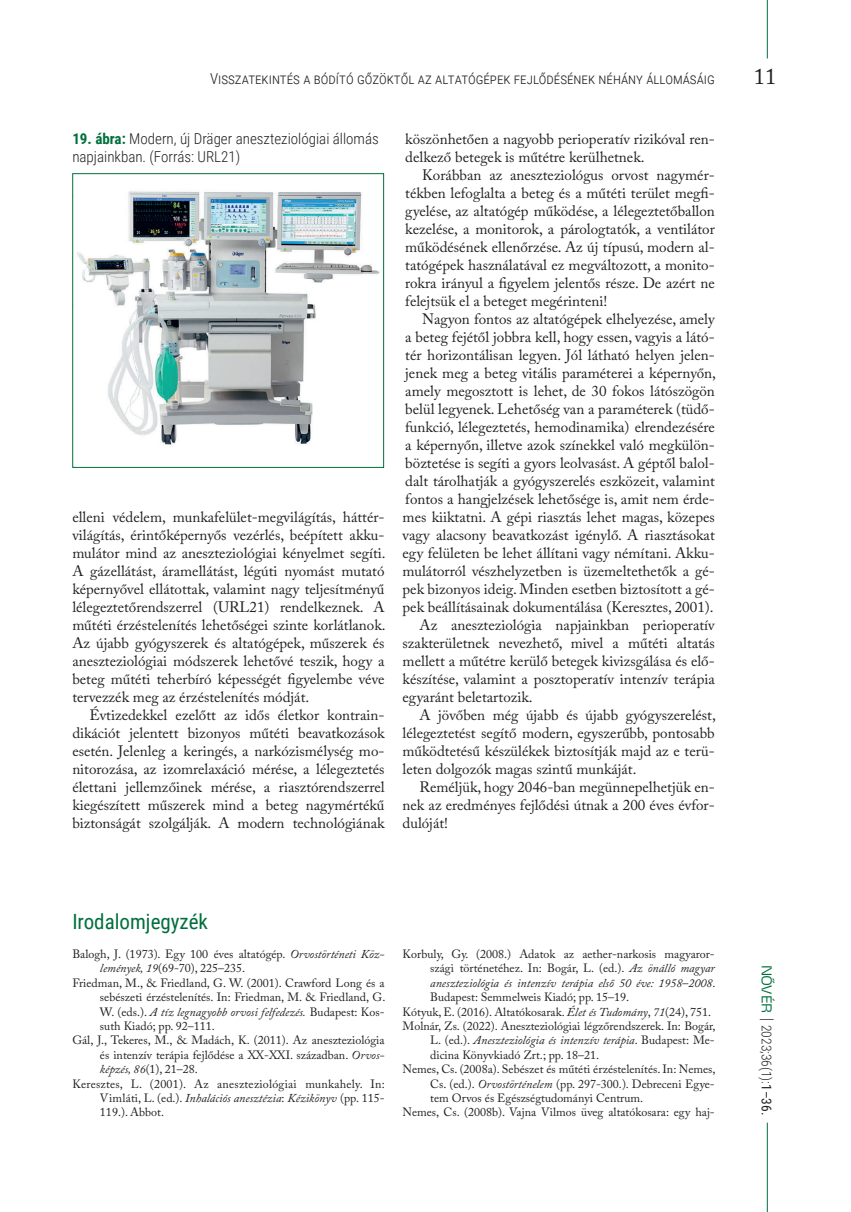
<style>
.page{position:relative;width:851px;height:1212px;background:#fff}
.page>*{position:absolute;margin:0;border:0;box-sizing:border-box;transform-origin:0 0}
.t1{font:22.5px "Adobe Caslon Pro";color:#231f20}
._1_alcím{font:21px "Roboto Condensed";color:#006f3c}
.t2{font:15px/18px "Adobe Caslon Pro";color:#231f20;text-align:justify}
.t3{font:300 15px/18px "Roboto Condensed";color:#231f20}
.t4{font:300 13.5px "Roboto Condensed";color:#231f20}
.Irodalom{font:12px/14.4px "Adobe Caslon Pro";color:#231f20}
.s1{font-weight:700;color:#006f3c}
.s2{font-style:italic}
.s3{font-family:"Max OT";color:#006f3c}
.s4{font-family:"Adobe Caslon Pro";font-weight:400}
.s5{font-weight:400}
</style>
<div class="page">
<hr style="left:766px;top:1123px;width:1px;height:89px;background:#006f3c">
<hr style="left:766px;top:0;width:1px;height:58px;background:#006f3c">
<img style="left:76px;top:191px;width:304px;height:254px">
<div style="left:72px;top:173px;width:312px;height:295px;border:1px solid #006f3c"></div>
<p class="t3" style="left:210px;top:69px;width:506px">Visszatekintés a bódító gőzöktől az altatógépek fejlődésének néhány állomásáig</p>
<h1 class="t1" style="left:753px;top:63px;width:24px">11</h1>
<p class="t3" style="left:72px;top:129px;width:308px"><span class="s1">19. ábra:</span> Modern, új Dräger aneszteziológiai állomás napjainkban. (Forrás: URL21)</p>
<p class="t2" style="left:72px;top:508px;width:315px">elleni védelem, munkafelület-megvilágítás, háttér&shy;világítás, érintőképernyős vezérlés, beépített akku&shy;mulátor mind az aneszteziológiai kényelmet segíti.<br>A gázellátást, áramellátást, légúti nyomást mutató képernyővel ellátottak, valamint nagy teljesítményű lélegeztetőrendszerrel (URL21) rendelkeznek. A műtéti érzéstelenítés lehetőségei szinte korlátlanok.<br>Az újabb gyógyszerek és altatógépek, műszerek és aneszteziológiai módszerek lehetővé teszik, hogy a beteg műtéti teherbíró képességét figyelembe véve tervezzék meg az érzéstelenítés módját.</p>
<p class="t2" style="left:72px;top:706px;width:314px;text-indent:17px">Évtizedekkel ezelőtt az idős életkor kontrain&shy;dikációt jelentett bizonyos műtéti beavatkozások esetén. Jelenleg a keringés, a narkózismélység mo&shy;nitorozása, az izomrelaxáció mérése, a lélegeztetés élettani jellemzőinek mérése, a riasztórendszerrel kiegészített műszerek mind a beteg nagymértékű biztonságát szolgálják. A modern technológiának</p>
<p class="t2" style="left:405px;top:130px;width:311px">köszönhetően a nagyobb perioperatív rizikóval ren&shy;delkező betegek is műtétre kerülhetnek.</p>
<p class="t2" style="left:405px;top:166px;width:311px;text-indent:17px">Korábban az aneszteziológus orvost nagymér&shy;tékben lefoglalta a beteg és a műtéti terület megfi&shy;gyelése, az altatógép működése, a lélegeztetőballon kezelése, a monitorok, a párologtatók, a ventilátor működésének ellenőrzése. Az új típusú, modern al&shy;tatógépek használatával ez megváltozott, a monito&shy;rokra irányul a figyelem jelentős része. De azért ne felejtsük el a beteget megérinteni!</p>
<p class="t2" style="left:402px;top:310px;width:315px;text-indent:20px">Nagyon fontos az altatógépek elhelyezése, amely a beteg fejétől jobbra kell, hogy essen, vagyis a látó&shy;tér horizontálisan legyen. Jól látható helyen jelen&shy;jenek meg a beteg vitális paraméterei a képernyőn, amely megosztott is lehet, de 30 fokos látószögön belül legyenek. Lehetőség van a paraméterek (tüdő&shy;funkció, lélegeztetés, hemodinamika) elrendezésére a képernyőn, illetve azok színekkel való megkülön&shy;böztetése is segíti a gyors leolvasást. A géptől balol&shy;dalt tárolhatják a gyógyszerelés eszközeit, valamint fontos a hangjelzések lehetősége is, amit nem érde&shy;mes kiiktatni. A gépi riasztás lehet magas, közepes vagy alacsony beavatkozást igénylő. A riasztásokat egy felületen be lehet állítani vagy némítani. Akku&shy;mulátorról vészhelyzetben is üzemeltethetők a gé&shy;pek bizonyos ideig. Minden esetben biztosított a gé&shy;pek beállításainak dokumentálása (Keresztes, 2001).</p>
<p class="t2" style="left:402px;top:616px;width:314px;text-indent:17px">Az aneszteziológia napjainkban perioperatív szakterületnek nevezhető, mivel a műtéti altatás mellett a műtétre kerülő betegek kivizsgálása és elő&shy;készítése, valamint a posztoperatív intenzív terápia egyaránt beletartozik.</p>
<p class="t2" style="left:402px;top:706px;width:315px;text-indent:17px">A jövőben még újabb és újabb gyógyszerelést, lélegeztetést segítő modern, egyszerűbb, pontosabb működtetésű készülékek biztosítják majd az e terü&shy;leten dolgozók magas szintű munkáját.</p>
<p class="t2" style="left:402px;top:778px;width:314px;text-indent:17px">Reméljük, hogy 2046-ban megünnepelhetjük en&shy;nek az eredményes fejlődési útnak a 200 éves évfor&shy;dulóját!</p>
<p class="_1_alcím" style="left:72px;top:907px;width:137px">Irodalomjegyzék</p>
<p class="Irodalom" style="left:100px;top:946px;width:286px;text-indent:-28px">Balogh, J. (1973). Egy 100 éves altatógép. <span class="s2">Orvostörténeti Köz&shy;lemények, 19</span>(69-70), 225–235.</p>
<p class="Irodalom" style="left:100px;top:975px;width:287px;text-indent:-28px">Friedman, M., &amp; Friedland, G. W. (2001). Crawford Long és a sebészeti érzéstelenítés. In: Friedman, M. &amp; Friedland, G.<br>W. (eds.). <span class="s2">A tíz legnagyobb orvosi felfedezés.</span> Budapest: Kos&shy;suth Kiadó; pp. 92–111.</p>
<p class="Irodalom" style="left:100px;top:1033px;width:286px;text-align:justify;text-indent:-28px">Gál, J., Tekeres, M., &amp; Madách, K. (2011). Az aneszteziológia és intenzív terápia fejlődése a XX-XXI. században. <span class="s2">Orvos&shy;képzés, 86</span>(1), 21–28.</p>
<p class="Irodalom" style="left:100px;top:1076px;width:286px;text-align:justify;text-indent:-28px">Keresztes, L. (2001). Az aneszteziológiai munkahely. In:<br>Vimláti, L. (ed.). <span class="s2">Inhalációs anesztézia</span>: <span class="s2">Kézikönyv</span> (pp. 115- 119.). Abbot.</p>
<p class="Irodalom" style="left:430px;top:946px;width:287px;text-align:justify;text-indent:-28px">Korbuly, Gy. (2008.) Adatok az aether-narkosis magyaror&shy;szági történetéhez. In: Bogár, L. (ed.). <span class="s2">Az önálló magyar aneszteziológia és intenzív terápia első 50 éve: 1958</span>–<span class="s2">2008</span>.<br>Budapest: Semmelweis Kiadó; pp. 15–19.</p>
<p class="Irodalom" style="left:402px;top:1004px;width:310px">Kótyuk, E. (2016). Altatókosarak. <span class="s2">Élet és Tudomány</span>, <span class="s2">71</span>(24), 751.</p>
<p class="Irodalom" style="left:430px;top:1018px;width:287px;text-indent:-28px">Molnár, Zs. (2022). Aneszteziológiai légzőrendszerek. In: Bogár,<br>L. (ed.). <span class="s2">Aneszteziológia és intenzív terápia</span>. Budapest: Me&shy;dicina Könyvkiadó Zrt.; pp. 18–21.</p>
<p class="Irodalom" style="left:430px;top:1062px;width:287px;text-indent:-28px">Nemes, Cs. (2008a). Sebészet és műtéti érzéstelenítés. In: Nemes,<br>Cs. (ed.). <span class="s2">Orvostörténelem</span> (pp. 297-300.). Debreceni Egye&shy;tem Orvos és Egészségtudományi Centrum.</p>
<p class="Irodalom" style="left:402px;top:1105px;width:314px">Nemes, Cs. (2008b). Vajna Vilmos üveg altatókosara: egy haj-</p>
<p class="t4" style="left:776px;top:965px;width:152px;rotate:90deg"><span class="s3">NŐVÉR</span> <span class="s4">|</span> 2023;36(1):<span class="s5">1–36.</span></p>
</div>
